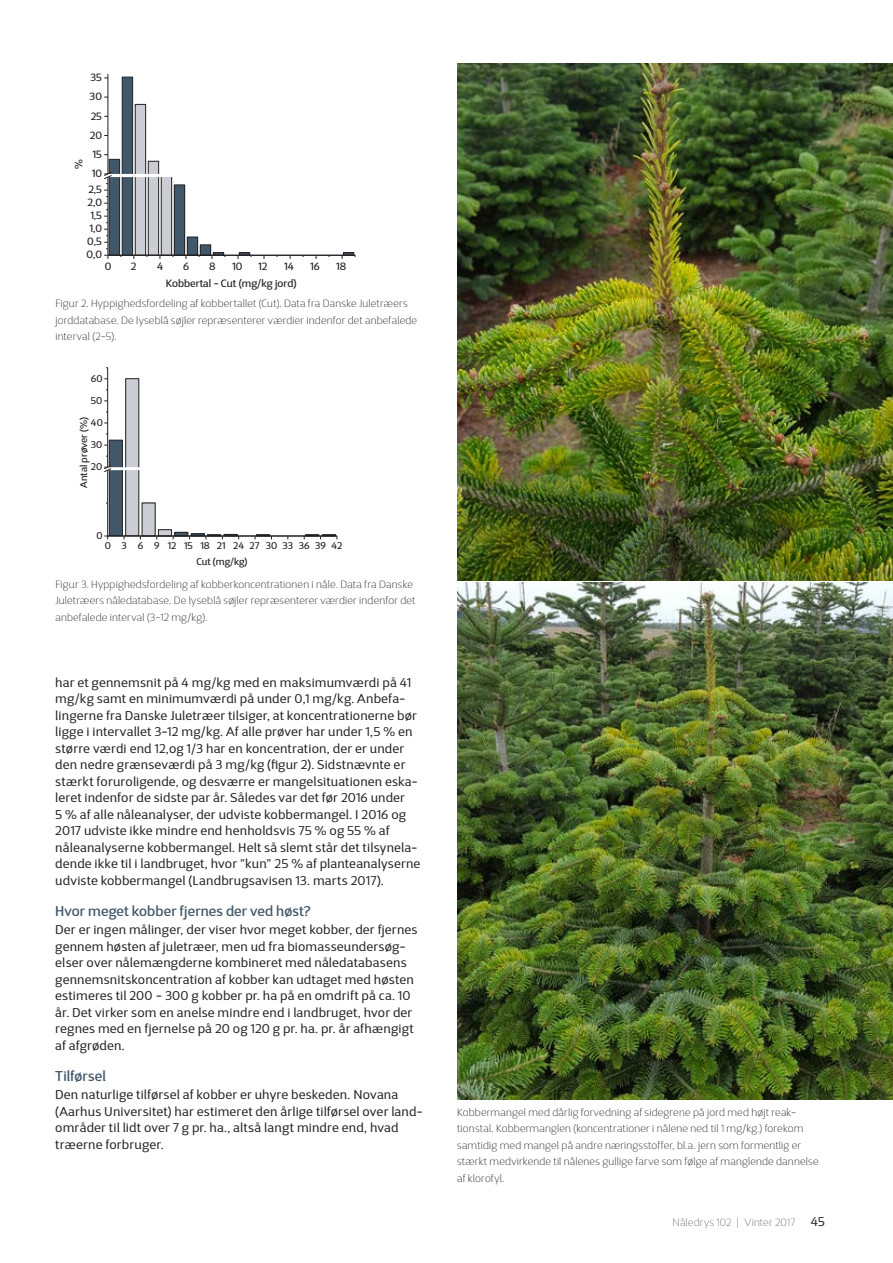
<style>
.page{position:relative;width:893px;height:1263px;background:#fff}
.page>*{position:absolute;margin:0;border:0;box-sizing:border-box;transform-origin:0 0}
.t1{font:500 14.25px "D Sari";letter-spacing:.01em;color:#41576a}
.t2{font:12.75px/16.5px "D Sari";letter-spacing:.015em;color:#231f20}
.t3{font:10.65px "D Sari";color:#231f20}
.t4{font:100 10.5px/16.5px "D Sari";letter-spacing:.02em;color:#231f20}
.t5{font:100 10.5px "D Sari";letter-spacing:.02em;color:#6c6d70}
.t6{font:9.9px "D Sari";color:#231f20}
.s1{font-weight:400;font-size:12.75px;color:#231f20}
</style>
<div class="page">
<img style="left:457px;top:582px;width:436px;height:517px">
<img style="left:457px;top:64px;width:436px;height:516px">
<div style="left:161px;top:177px;width:11px;height:78px;background:#cbcdd4"></div>
<div style="left:161px;top:175px;width:11px;height:80px;border:1px solid #231f20"></div>
<div style="left:174px;top:185px;width:11px;height:70px;background:#41576a"></div>
<div style="left:174px;top:185px;width:11px;height:70px;border:1px solid #231f20"></div>
<div style="left:187px;top:237px;width:11px;height:18px;background:#41576a"></div>
<div style="left:187px;top:237px;width:11px;height:18px;border:1px solid #231f20"></div>
<div style="left:200px;top:245px;width:11px;height:10px;background:#41576a"></div>
<div style="left:200px;top:245px;width:11px;height:10px;border:1px solid #231f20"></div>
<hr style="left:108px;top:255px;width:247px;height:1px;background:#231f20">
<svg style="left:212px;top:252px;width:14px;height:7px"></svg>
<svg style="left:238px;top:252px;width:14px;height:7px"></svg>
<svg style="left:342px;top:252px;width:14px;height:7px"></svg>
<hr style="left:108px;top:74px;width:1px;height:100px;background:#231f20">
<svg style="left:104px;top:77px;width:57px;height:182px"></svg>
<div style="left:142px;top:503px;width:13px;height:33px;background:#cbcdd4"></div>
<div style="left:158px;top:530px;width:14px;height:6px;background:#cbcdd4"></div>
<div style="left:158px;top:529px;width:14px;height:7px;border:1px solid #231f20"></div>
<div style="left:175px;top:532px;width:13px;height:4px;border:1px solid #231f20"></div>
<hr style="left:108px;top:536px;width:229px;height:1px;background:#231f20">
<svg style="left:189px;top:534px;width:50px;height:5px"></svg>
<svg style="left:255px;top:535px;width:17px;height:4px"></svg>
<svg style="left:304px;top:535px;width:34px;height:4px"></svg>
<hr style="left:107px;top:368px;width:1px;height:99px;background:#231f20">
<svg style="left:104px;top:378px;width:37px;height:161px"></svg>
<p class="t3" style="left:91px;top:71px;width:13px">35</p>
<p class="t3" style="left:90px;top:90px;width:14px">30</p>
<p class="t3" style="left:91px;top:109px;width:13px">25</p>
<p class="t3" style="left:90px;top:128px;width:14px">20</p>
<p class="t3" style="left:72px;top:169px;width:11px;rotate:-90deg">%</p>
<p class="t3" style="left:93px;top:148px;width:11px">15</p>
<p class="t3" style="left:92px;top:167px;width:12px">10</p>
<p class="t3" style="left:88px;top:183px;width:15px">2,5</p>
<p class="t3" style="left:87px;top:196px;width:16px">2,0</p>
<p class="t3" style="left:90px;top:209px;width:13px">1,5</p>
<p class="t3" style="left:89px;top:222px;width:14px">1,0</p>
<p class="t3" style="left:87px;top:235px;width:16px">0,5</p>
<p class="t3" style="left:86px;top:248px;width:17px">0,0</p>
<p class="t3" style="left:105px;top:259px;width:8px">0</p>
<p class="t3" style="left:131px;top:259px;width:7px">2</p>
<p class="t3" style="left:157px;top:259px;width:8px">4</p>
<p class="t3" style="left:183px;top:259px;width:7px">6</p>
<p class="t3" style="left:209px;top:259px;width:8px">8</p>
<p class="t3" style="left:232px;top:259px;width:12px">10</p>
<p class="t3" style="left:258px;top:259px;width:11px">12</p>
<p class="t3" style="left:284px;top:259px;width:11px">14</p>
<p class="t3" style="left:310px;top:259px;width:11px">16</p>
<p class="t3" style="left:336px;top:259px;width:12px">18</p>
<p class="t3" style="left:166px;top:277px;width:132px">Kobbertal - Cut (mg/kg jord)</p>
<p class="t4" style="left:55px;top:295px;width:363px">Figur 2. Hyppighedsfordeling af kobbertallet (Cut). Data fra Danske Juletræers jorddatabase. De lyseblå søjler repræsenterer værdier indenfor det anbefalede interval (2-5).</p>
<p class="t6" style="left:91px;top:372px;width:13px">60</p>
<p class="t6" style="left:91px;top:394px;width:13px">50</p>
<p class="t6" style="left:77px;top:488px;width:72px;rotate:-90deg">Antal prøver (%)</p>
<p class="t6" style="left:91px;top:416px;width:13px">40</p>
<p class="t6" style="left:91px;top:438px;width:13px">30</p>
<p class="t6" style="left:91px;top:460px;width:13px">20</p>
<p class="t6" style="left:96px;top:529px;width:8px">0</p>
<p class="t6" style="left:105px;top:540px;width:239px">0 3 6 9 12 15 18 21 24273033363942</p>
<p class="t6" style="left:196px;top:556px;width:53px">Cut (mg/kg)</p>
<p class="t4" style="left:55px;top:576px;width:361px">Figur 3. Hyppighedsfordeling af kobberkoncentrationen i nåle. Data fra Danske<br>Juletræers nåledatabase. De lyseblå søjler repræsenterer værdier indenfor det anbefalede interval (3-12 mg/kg).</p>
<p class="t2" style="left:55px;top:674px;width:367px">har et gennemsnit på 4 mg/kg med en maksimumværdi på 41 mg/kg samt en minimumværdi på under 0,1 mg/kg. Anbefa&shy;lingerne fra Danske Juletræer tilsiger, at koncentrationerne bør ligge i intervallet 3-12 mg/kg. Af alle prøver har under 1,5 % en større værdi end 12,og 1/3 har en koncentration, der er under den nedre grænseværdi på 3 mg/kg (figur 2). Sidstnævnte er stærkt foruroligende, og desværre er mangelsituationen eska&shy;leret indenfor de sidste par år. Således var det før 2016 under<br>5 % af alle nåleanalyser, der udviste kobbermangel. I 2016 og 2017 udviste ikke mindre end henholdsvis 75 % og 55 % af nåleanalyserne kobbermangel. Helt så slemt står det tilsynela&shy;dende ikke til i landbruget, hvor ”kun” 25 % af planteanalyserne udviste kobbermangel (Landbrugsavisen 13. marts 2017).</p>
<p class="t1" style="left:55px;top:902px;width:257px">Hvor meget kobber fjernes der ved høst?</p>
<p class="t2" style="left:55px;top:921px;width:364px">Der er ingen målinger, der viser hvor meget kobber, der fjernes gennem høsten af juletræer, men ud fra biomasseundersøg&shy;elser over nålemængderne kombineret med nåledatabasens gennemsnitskoncentration af kobber kan udtaget med høsten estimeres til 200 - 300 g kobber pr. ha på en omdrift på ca. 10 år. Det virker som en anelse mindre end i landbruget, hvor der regnes med en fjernelse på 20 og 120 g pr. ha. pr. år afhængigt af afgrøden.</p>
<p class="t1" style="left:55px;top:1067px;width:52px">Tilførsel</p>
<p class="t2" style="left:55px;top:1086px;width:369px">Den naturlige tilførsel af kobber er uhyre beskeden. Novana (Aarhus Universitet) har estimeret den årlige tilførsel over land&shy;områder til lidt over 7 g pr. ha., altså langt mindre end, hvad træerne forbruger.</p>
<p class="t4" style="left:457px;top:1104px;width:363px">Kobbermangel med dårlig forvedning af sidegrene på jord med højt reak&shy;tionstal. Kobbermanglen (koncentrationer i nålene ned til 1 mg/kg.) forekom samtidig med mangel på andre næringsstoffer, bl.a. jern som formentlig er stærkt medvirkende til nålenes gullige farve som følge af manglende dannelse af klorofyl.</p>
<p class="t5" style="left:673px;top:1216px;width:154px">Nåledrys 102 | Vinter 2017 <span class="s1">45</span></p>
</div>
